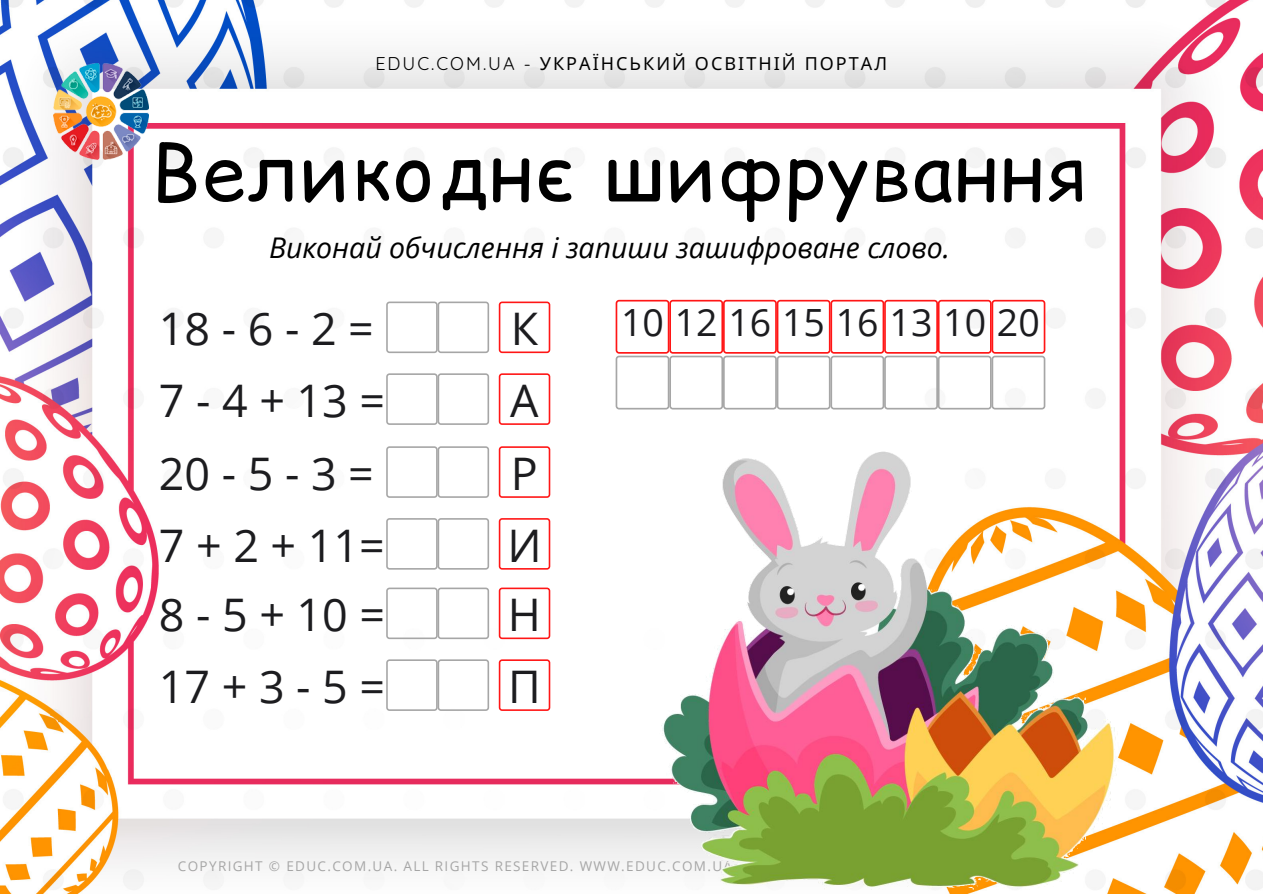
<style>
.page{position:relative;width:1263px;height:894px;background:#fff}
.page>*{position:absolute;margin:0;border:0;box-sizing:border-box;transform-origin:0 0}
.t1{font:78px "Comic Relief";letter-spacing:.03em;color:#000}
.t2{font:44.85px "Open Sans";color:#1c1c1f}
.t3{font:37.5px "Open Sans";color:#1c1c1f}
.t4{font:italic 28.5px "Open Sans";color:#000}
.t5{font:18px "Noto Sans";letter-spacing:.115em;color:#000}
.t6{font:13.5px "Open Sans";letter-spacing:.1em;color:#a6a6a6}
.s1{font-family:"Quicksand"}
</style>
<div class="page">
<img style="left:0;top:0;width:1263px;height:893px">
<img style="left:53px;top:64px;width:96px;height:95px">
<div style="left:351px;top:286px;width:561px;height:338px;background:#fff"></div>
<svg style="left:616px;top:300px;width:429px;height:109px"></svg>
<img style="left:619px;top:446px;width:504px;height:447px">
<svg style="left:386px;top:301px;width:103px;height:52px"></svg>
<svg style="left:499px;top:301px;width:51px;height:52px"></svg>
<svg style="left:386px;top:373px;width:103px;height:52px"></svg>
<svg style="left:499px;top:373px;width:51px;height:52px"></svg>
<svg style="left:386px;top:446px;width:103px;height:51px"></svg>
<svg style="left:499px;top:446px;width:51px;height:51px"></svg>
<svg style="left:386px;top:518px;width:103px;height:51px"></svg>
<svg style="left:499px;top:518px;width:51px;height:51px"></svg>
<svg style="left:386px;top:587px;width:103px;height:52px"></svg>
<svg style="left:499px;top:587px;width:51px;height:52px"></svg>
<svg style="left:386px;top:659px;width:103px;height:51px"></svg>
<svg style="left:499px;top:659px;width:51px;height:51px"></svg>
<p class="t5" style="left:375px;top:51px;width:513px"><span class="s1">EDUC.COM.UA -</span> УКРАЇНСЬКИЙ ОСВІТНІЙ ПОРТАЛ</p>
<p class="t1" style="left:151px;top:114px;width:937px">Великоднє шифрування</p>
<p class="t4" style="left:269px;top:228px;width:682px">Виконай обчислення і запиши зашифроване слово.</p>
<p class="t2" style="left:159px;top:297px;width:217px">18 - 6 - 2 =</p>
<p class="t2" style="left:511px;top:297px;width:29px">К</p>
<p class="t2" style="left:159px;top:369px;width:228px">7 - 4 + 13 =</p>
<p class="t2" style="left:510px;top:369px;width:30px">А</p>
<p class="t2" style="left:159px;top:442px;width:217px">20 - 5 - 3 =</p>
<p class="t2" style="left:511px;top:442px;width:29px">Р</p>
<p class="t2" style="left:159px;top:514px;width:227px">7 + 2 + 11=</p>
<p class="t2" style="left:507px;top:514px;width:36px">И</p>
<p class="t2" style="left:159px;top:583px;width:228px">8 - 5 + 10 =</p>
<p class="t2" style="left:508px;top:583px;width:35px">Н</p>
<p class="t2" style="left:159px;top:655px;width:228px">17 + 3 - 5 =</p>
<p class="t2" style="left:508px;top:655px;width:34px">П</p>
<p class="t3" style="left:621px;top:296px;width:420px">10 12 16 15 16 13 10 20</p>
<p class="t6" style="left:178px;top:856px;width:556px">COPYRIGHT © EDUC.COM.UA. ALL RIGHTS RESERVED. WWW.EDUC.COM.UA</p>
</div>
